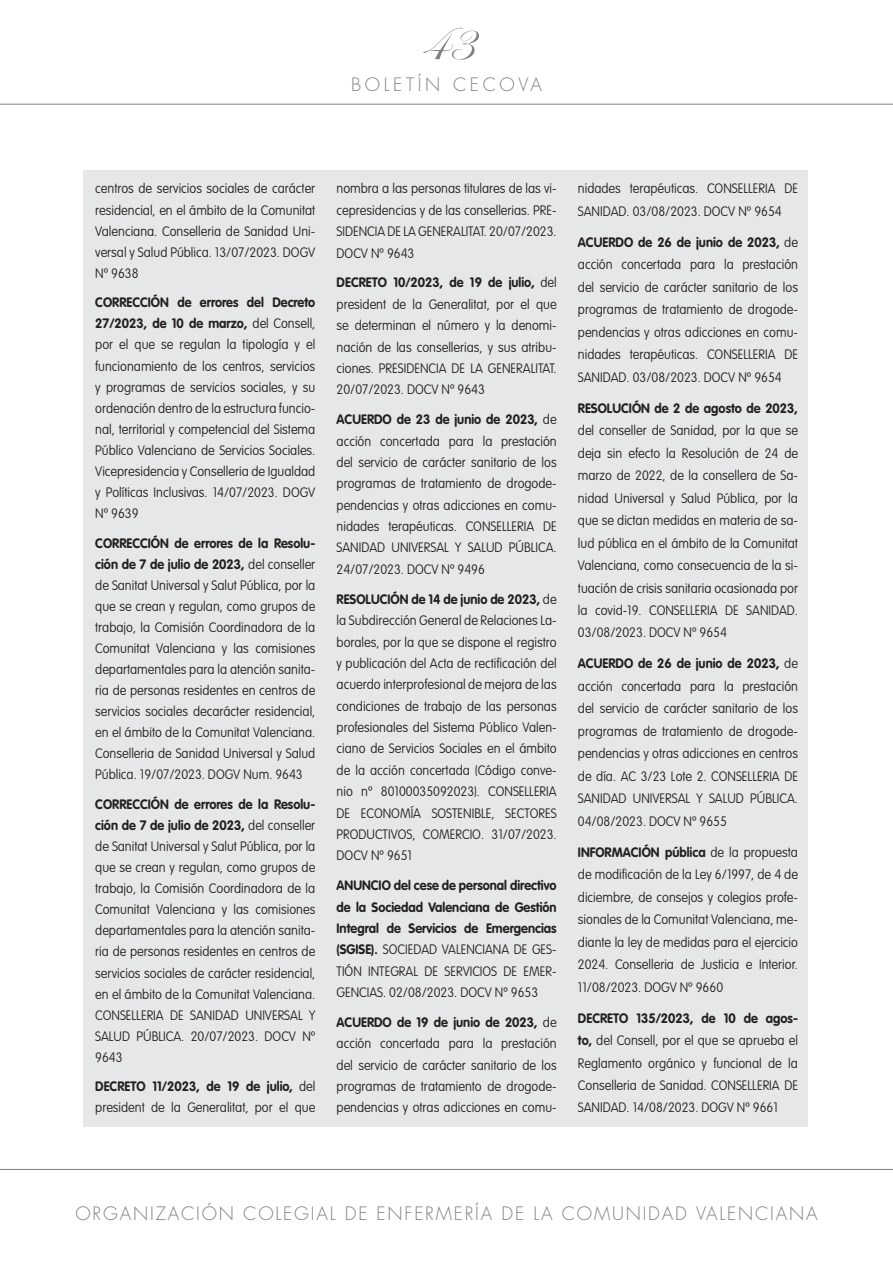
<style>
.page{position:relative;width:893px;height:1263px;background:#fff}
.page>*{position:absolute;margin:0;border:0;box-sizing:border-box;transform-origin:0 0}
.t1{font:54px "Edwardian Script ITC";color:#808285}
.t2{font:300 18px "Futura";letter-spacing:.1em;color:#808285}
.t3{font:300 18px "Futura";letter-spacing:.2em;color:#808285}
.t4{font:100 13.5px/21px "VAG Rounded";color:#231f20;text-align:justify;scale:.94 1}
.t5{font:700 13.5px/21.5px "VAG Rounded";color:#231f20;text-align:justify;scale:.94 1}
.s1{font-weight:700}
.s2{font-weight:100}
</style>
<div class="page">
<hr style="left:0;top:104px;width:893px;height:1px;background:#808285">
<hr style="left:0;top:1169px;width:893px;height:1px;background:#808285">
<div style="left:84px;top:170px;width:724px;height:957px;background:#e6e7e9"></div>
<h1 class="t1" style="left:421px;top:13px;width:53px">43</h1>
<h2 class="t3" style="left:351px;top:73px;width:192px">BOLETÍN CECOVA</h2>
<p class="t4" style="left:95px;top:179px;width:236px">centros de servicios sociales de carácter residencial, en el ámbito de la Comunitat Valenciana. Conselleria de Sanidad Uni&shy;versal y Salud Pública. 13/07/2023. DOGV Nº 9638</p>
<p class="t4" style="left:95px;top:292px;width:236px"><span class="s1">CORRECCIÓN de errores del Decreto 27/2023, de 10 de marzo,</span> del Consell, por el que se regulan la tipología y el funcionamiento de los centros, servicios y programas de servicios sociales, y su ordenación dentro de la estructura funcio&shy;nal, territorial y competencial del Sistema Público Valenciano de Servicios Sociales.<br>Vicepresidencia y Conselleria de Igualdad y Políticas Inclusivas. 14/07/2023. DOGV Nº 9639</p>
<p class="t4" style="left:95px;top:533px;width:236px"><span class="s1">CORRECCIÓN de errores de la Resolu&shy;ción de 7 de julio de 2023,</span> del conseller de Sanitat Universal y Salut Pública, por la que se crean y regulan, como grupos de trabajo, la Comisión Coordinadora de la Comunitat Valenciana y las comisiones departamentales para la atención sanita&shy;ria de personas residentes en centros de servicios sociales decarácter residencial, en el ámbito de la Comunitat Valenciana.<br>Conselleria de Sanidad Universal y Salud Pública. 19/07/2023. DOGV Num. 9643</p>
<p class="t4" style="left:95px;top:794px;width:236px"><span class="s1">CORRECCIÓN de errores de la Resolu&shy;ción de 7 de julio de 2023,</span> del conseller de Sanitat Universal y Salut Pública, por la que se crean y regulan, como grupos de trabajo, la Comisión Coordinadora de la Comunitat Valenciana y las comisiones departamentales para la atención sanita&shy;ria de personas residentes en centros de servicios sociales de carácter residencial, en el ámbito de la Comunitat Valenciana.<br>CONSELLERIA DE SANIDAD UNIVERSAL Y SALUD PÚBLICA. 20/07/2023. DOCV Nº 9643</p>
<p class="t4" style="left:95px;top:1076px;width:236px"><span class="s1">DECRETO 11/2023, de 19 de julio,</span> del president de la Generalitat, por el que</p>
<p class="t4" style="left:337px;top:178px;width:236px;line-height:21.5px">nombra a las personas titulares de las vi&shy;cepresidencias y de las consellerias. PRE-SIDENCIA DE LA GENERALITAT. 20/07/2023.<br>DOCV Nº 9643</p>
<p class="t4" style="left:337px;top:272px;width:236px;line-height:21.5px"><span class="s1">DECRETO 10/2023, de 19 de julio,</span> del president de la Generalitat, por el que se determinan el número y la denomi&shy;nación de las consellerias, y sus atribu&shy;ciones. PRESIDENCIA DE LA GENERALITAT.<br>20/07/2023. DOCV Nº 9643</p>
<p class="t4" style="left:337px;top:409px;width:236px;line-height:21.5px"><span class="s1">ACUERDO de 23 de junio de 2023,</span> de acción concertada para la prestación del servicio de carácter sanitario de los programas de tratamiento de drogode&shy;pendencias y otras adicciones en comu&shy;nidades terapéuticas. CONSELLERIA DE SANIDAD UNIVERSAL Y SALUD PÚBLICA.<br>24/07/2023. DOCV Nº 9496</p>
<p class="t4" style="left:337px;top:589px;width:236px;line-height:21.5px"><span class="s1">RESOLUCIÓN de 14 de junio de 2023,</span> de la Subdirección General de Relaciones La&shy;borales, por la que se dispone el registro y publicación del Acta de rectificación del acuerdo interprofesional de mejora de las condiciones de trabajo de las personas profesionales del Sistema Público Valen&shy;ciano de Servicios Sociales en el ámbito de la acción concertada (Código conve&shy;nio nº 80100035092023). CONSELLERIA DE ECONOMÍA SOSTENIBLE, SECTORES PRODUCTIVOS, COMERCIO. 31/07/2023.<br>DOCV Nº 9651</p>
<p class="t5" style="left:337px;top:875px;width:236px">ANUNCIO del cese de personal directivo de la Sociedad Valenciana de Gestión Integral de Servicios de Emergencias (SGISE). <span class="s2">SOCIEDAD VALENCIANA DE GES-TIÓN INTEGRAL DE SERVICIOS DE EMER-GENCIAS. 02/08/2023. DOCV Nº 9653</span></p>
<p class="t4" style="left:337px;top:1012px;width:236px;line-height:21.5px"><span class="s1">ACUERDO de 19 de junio de 2023,</span> de acción concertada para la prestación del servicio de carácter sanitario de los programas de tratamiento de drogode&shy;pendencias y otras adicciones en comu-</p>
<p class="t4" style="left:578px;top:178px;width:236px;line-height:22.5px">nidades terapéuticas. CONSELLERIA DE<br>SANIDAD. 03/08/2023. DOCV Nº 9654</p>
<p class="t4" style="left:578px;top:231px;width:236px;line-height:22.5px"><span class="s1">ACUERDO de 26 de junio de 2023,</span> de acción concertada para la prestación del servicio de carácter sanitario de los programas de tratamiento de drogode&shy;pendencias y otras adicciones en comu&shy;nidades terapéuticas. CONSELLERIA DE SANIDAD. 03/08/2023. DOCV Nº 9654</p>
<p class="t4" style="left:578px;top:397px;width:236px;line-height:22.5px"><span class="s1">RESOLUCIÓN de 2 de agosto de 2023, </span>del conseller de Sanidad, por la que se deja sin efecto la Resolución de 24 de marzo de 2022, de la consellera de Sa&shy;nidad Universal y Salud Pública, por la que se dictan medidas en materia de sa&shy;lud pública en el ámbito de la Comunitat Valenciana, como consecuencia de la si&shy;tuación de crisis sanitaria ocasionada por la covid-19. CONSELLERIA DE SANIDAD.<br>03/08/2023. DOCV Nº 9654</p>
<p class="t4" style="left:578px;top:653px;width:236px;line-height:22.5px"><span class="s1">ACUERDO de 26 de junio de 2023,</span> de acción concertada para la prestación del servicio de carácter sanitario de los programas de tratamiento de drogode&shy;pendencias y otras adicciones en centros de día. AC 3/23 Lote 2. CONSELLERIA DE SANIDAD UNIVERSAL Y SALUD PÚBLICA.<br>04/08/2023. DOCV Nº 9655</p>
<p class="t4" style="left:578px;top:841px;width:236px;line-height:22.5px"><span class="s1">INFORMACIÓN pública</span> de la propuesta de modificación de la Ley 6/1997, de 4 de diciembre, de consejos y colegios profe&shy;sionales de la Comunitat Valenciana, me&shy;diante la ley de medidas para el ejercicio 2024. Conselleria de Justicia e Interior.<br>11/08/2023. DOGV Nº 9660</p>
<p class="t4" style="left:578px;top:1007px;width:236px;line-height:22.5px"><span class="s1">DECRETO 135/2023, de 10 de agos&shy;to,</span> del Consell, por el que se aprueba el Reglamento orgánico y funcional de la Conselleria de Sanidad. CONSELLERIA DE SANIDAD. 14/08/2023. DOGV Nº 9661</p>
<h2 class="t2" style="left:75px;top:1202px;width:744px">ORGANIZACIÓN COLEGIAL DE ENFERMERÍA DE LA COMUNIDAD VALENCIANA</h2>
</div>
